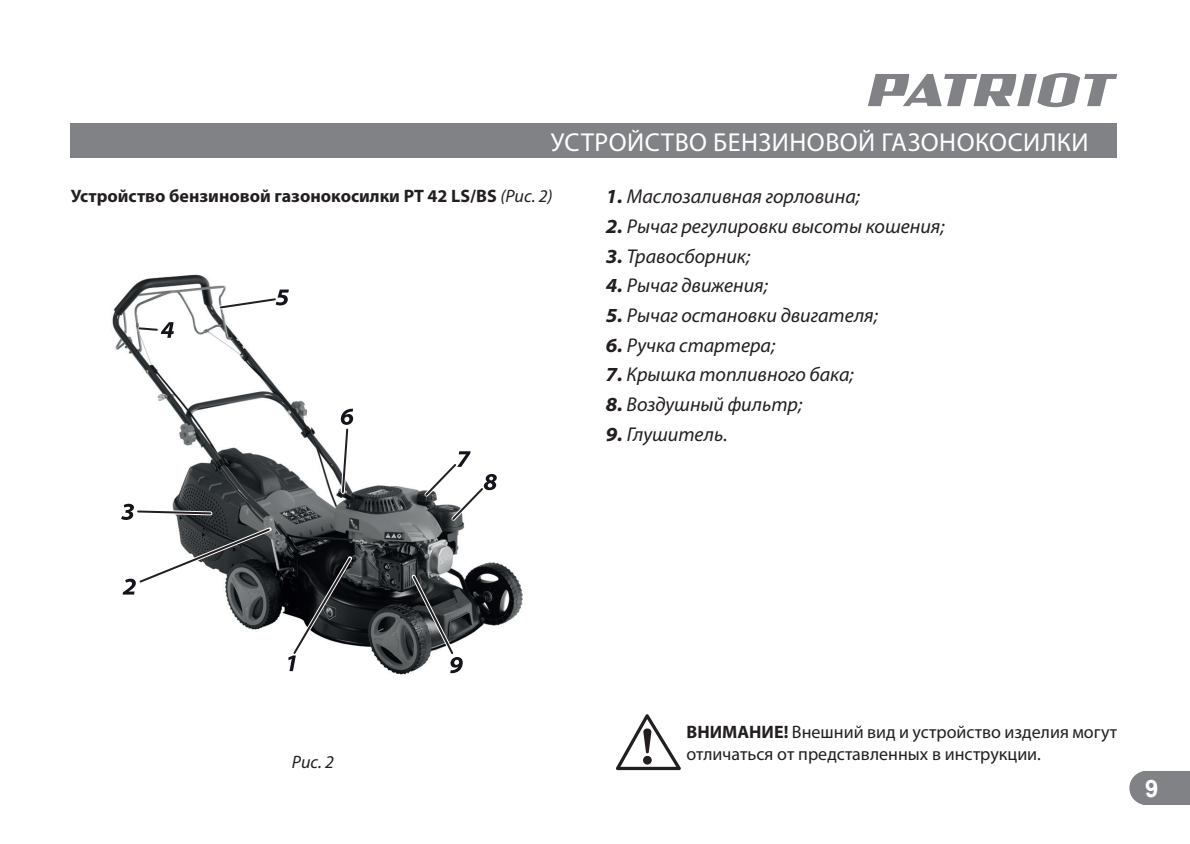
<style>
.page{position:relative;width:1190px;height:844px;background:#fff}
.page>*{position:absolute;margin:0;border:0;box-sizing:border-box;transform-origin:0 0}
.t1{font:26px "Myriad Pro";letter-spacing:.02em;color:#fff}
.t2{font:700 24px "Arial";color:#fff}
.t3{font:italic 20px "Myriad Pro";color:#231f20}
.t4{font:18px/21.6px "Myriad Pro";color:#231f20}
.t5{font:700 18px "Myriad Pro";color:#231f20}
.t6{font:italic 18px "Myriad Pro";color:#231f20}
.s1{font-weight:400;font-style:italic}
.s2{font-weight:700;font-stretch:semi-expanded}
.s3{font-weight:700}
</style>
<div class="page">
<svg style="left:1129px;top:771px;width:61px;height:33px;background:#87898c"></svg>
<svg style="left:868px;top:73px;width:249px;height:34px"></svg>
<div style="left:71px;top:124px;width:1046px;height:34px;background:#808285"></div>
<svg style="left:616px;top:714px;width:65px;height:55px"></svg>
<img style="left:112px;top:274px;width:411px;height:401px">
<svg style="left:288px;top:552px;width:68px;height:118px"></svg>
<svg style="left:121px;top:503px;width:154px;height:91px"></svg>
<svg style="left:136px;top:322px;width:38px;height:15px"></svg>
<svg style="left:216px;top:289px;width:73px;height:23px"></svg>
<svg style="left:339px;top:408px;width:14px;height:88px"></svg>
<svg style="left:421px;top:451px;width:76px;height:73px"></svg>
<svg style="left:408px;top:571px;width:55px;height:102px"></svg>
<h1 class="t1" style="left:551px;top:126px;width:539px">УСТРОЙСТВО БЕНЗИНОВОЙ ГАЗОНОКОСИЛКИ</h1>
<p class="t5" style="left:71px;top:185px;width:484px">Устройство бензиновой газонокосилки PT 42 LS/BS <span class="s1">(Рис. 2)</span></p>
<p class="t3" style="left:606px;top:184px;width:255px"><span class="s2">1.</span> Маслозаливная горловина;</p>
<p class="t3" style="left:606px;top:214px;width:340px"><span class="s2">2.</span> Рычаг регулировки высоты кошения;</p>
<p class="t3" style="left:606px;top:243px;width:146px"><span class="s2">3.</span> Травосборник;</p>
<p class="t3" style="left:606px;top:273px;width:163px"><span class="s2">4.</span> Рычаг движения;</p>
<p class="t3" style="left:606px;top:303px;width:273px"><span class="s2">5.</span> Рычаг остановки двигателя;</p>
<p class="t3" style="left:606px;top:332px;width:171px"><span class="s2">6.</span> Ручка стартера;</p>
<p class="t3" style="left:606px;top:362px;width:249px"><span class="s2">7.</span> Крышка топливного бака;</p>
<p class="t3" style="left:606px;top:392px;width:198px"><span class="s2">8.</span> Воздушный фильтр;</p>
<p class="t3" style="left:606px;top:421px;width:123px"><span class="s2">9.</span> Глушитель.</p>
<p class="t6" style="left:292px;top:750px;width:44px">Рис. 2</p>
<p class="t4" style="left:686px;top:720px;width:432px"><span class="s3">ВНИМАНИЕ!</span> Внешний вид и устройство изделия могут отличаться от представленных в инструкции.</p>
<p class="t2" style="left:1145px;top:771px;width:15px">9</p>
</div>
